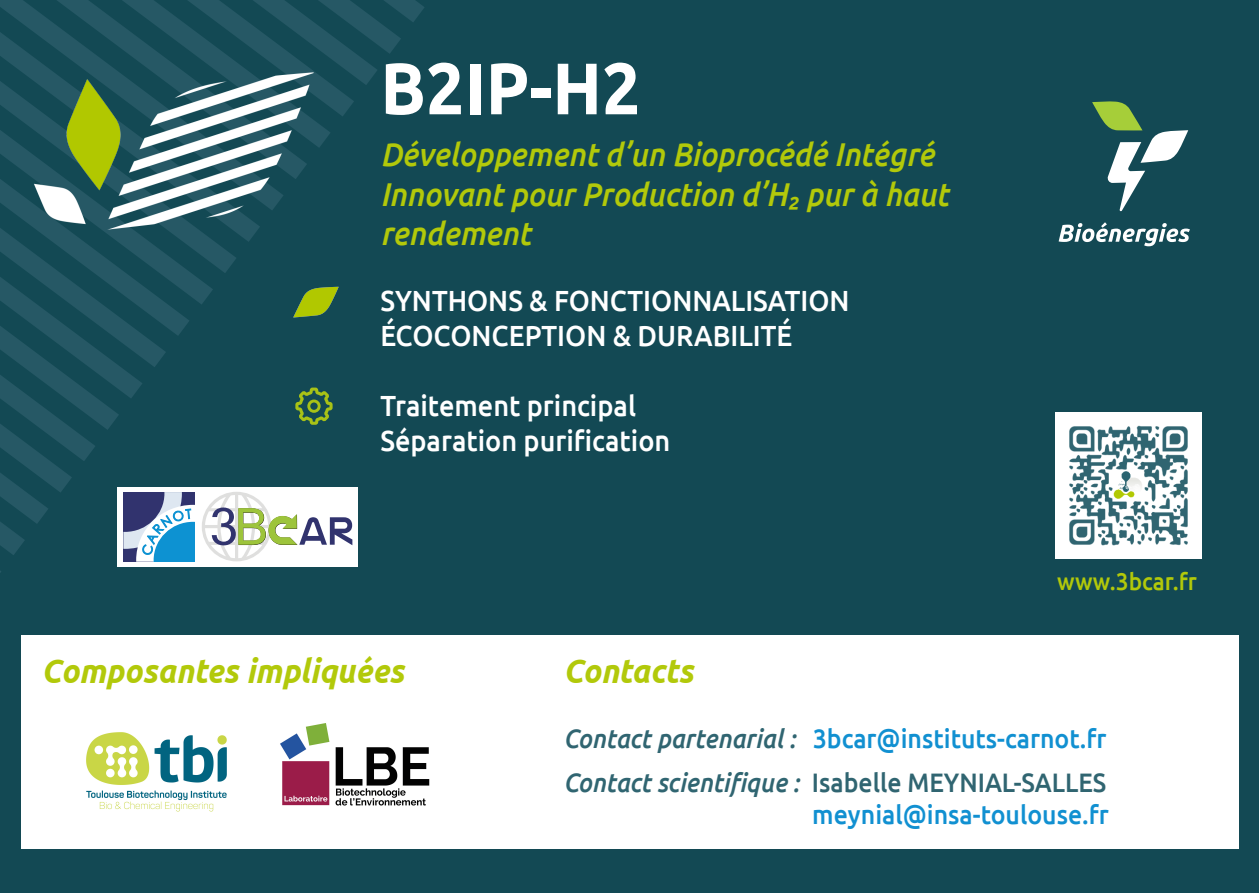
<style>
.page{position:relative;width:1259px;height:893px;background:#134954}
.page>*{position:absolute;margin:0;border:0;box-sizing:border-box;transform-origin:0 0}
.t1{font:700 72.9px "Ubuntu";color:#fff;scale:.93 1}
.t2{font:italic 700 33.9px "Ubuntu";color:#b2c90a;scale:.93 1}
.t3{font:italic 500 33px/39.6px "Ubuntu";color:#b2c90a;scale:.93 1}
.t4{font:500 29.1px/35.1px "Ubuntu";color:#fff;scale:.93 1}
.t5{font:italic 500 26.7px/44.1px "Ubuntu";color:#306571;scale:.93 1}
.t6{font:500 26.7px "Ubuntu";color:#1190d1;scale:.93 1}
.t7{font:500 24.3px "Ubuntu";color:#b2c90a;scale:.93 1}
.s1{font-style:normal;color:#1190d1}
.s2{font-style:normal}
</style>
<div class="page">
<div style="left:21px;top:635px;width:1217px;height:213px;background:#fff"></div>
<div style="left:118px;top:487px;width:240px;height:80px;background:#fff"></div>
<svg style="left:0;top:0;width:424px;height:562px"></svg>
<img style="left:286px;top:270px;width:58px;height:68px">
<img style="left:1055px;top:413px;width:146px;height:146px">
<img style="left:280px;top:723px;width:150px;height:83px">
<svg style="left:1092px;top:101px;width:96px;height:111px"></svg>
<svg style="left:1058px;top:222px;width:132px;height:24px"></svg>
<img style="left:86px;top:732px;width:141px;height:80px">
<h1 class="t1" style="left:380px;top:44px;width:281px">B2IP-H2</h1>
<p class="t3" style="left:380px;top:134px;width:612px">Développement d’un Bioprocédé Intégré<br>Innovant pour Production d’H2 pur à haut rendement</p>
<p class="t4" style="left:380px;top:282px;width:506px">SYNTHONS &amp; FONCTIONNALISATION<br>ÉCOCONCEPTION &amp; DURABILITÉ</p>
<p class="t4" style="left:380px;top:387px;width:313px">Traitement principal<br>Séparation purification</p>
<p class="t7" style="left:1057px;top:566px;width:152px">www.3bcar.fr</p>
<p class="t2" style="left:41px;top:651px;width:391px">Composantes impliquées</p>
<p class="t2" style="left:563px;top:651px;width:141px">Contacts</p>
<p class="t5" style="left:563px;top:715px;width:585px">Contact partenarial : <span class="s1">3bcar@instituts-carnot.fr<br></span>Contact scientifique : <span class="s2">Isabelle MEYNIAL-SALLES</span></p>
<p class="t6" style="left:812px;top:797px;width:320px">meynial@insa-toulouse.fr</p>
</div>
